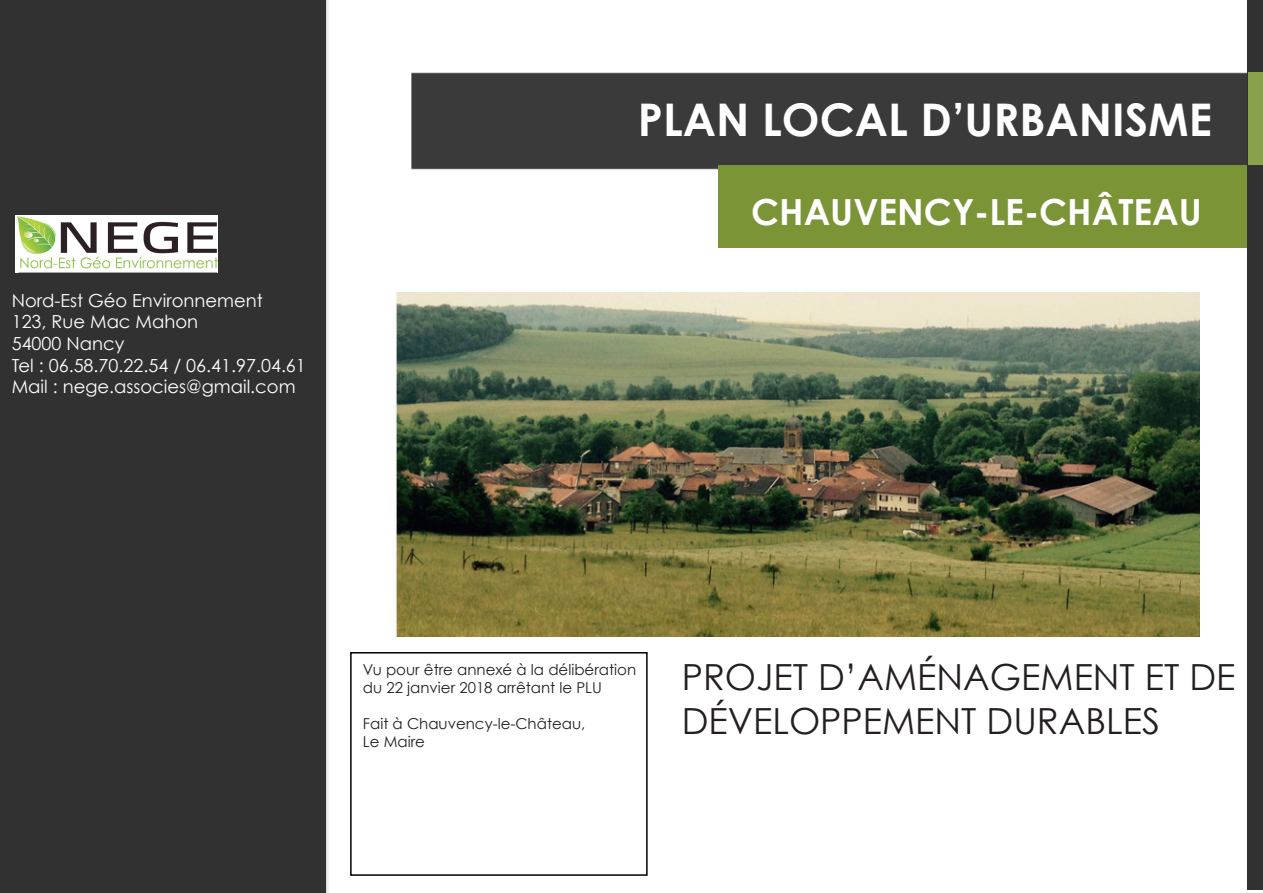
<style>
.page{position:relative;width:1263px;height:893px;background:#fff}
.page>*{position:absolute;margin:0;border:0;box-sizing:border-box;transform-origin:0 0}
.t1{font:700 45px "Century Gothic";color:#fff}
.t2{font:36px/43.2px "Century Gothic";color:#231f20}
.t3{font:700 36px "Century Gothic";color:#fff}
.t4{font:18px "Century Gothic";color:#fff}
.t5{font:15px/18px "Century Gothic";color:#231f20}
</style>
<div class="page">
<div style="left:0;top:0;width:326px;height:893px;background:#313131"></div>
<img style="left:15px;top:215px;width:203px;height:57px">
<div style="left:411px;top:72px;width:836px;height:99px;background:#3a3a3a"></div>
<div style="left:1247px;top:0;width:16px;height:889px;background:#313131"></div>
<div style="left:1248px;top:73px;width:15px;height:92px;background:#89a14b"></div>
<img style="left:396px;top:292px;width:803px;height:344px">
<div style="left:719px;top:166px;width:528px;height:82px;background:#7b9436"></div>
<div style="left:350px;top:652px;width:298px;height:224px;border:2px solid #000"></div>
<p class="t4" style="left:12px;top:289px;width:253px">Nord-Est Géo Environnement</p>
<p class="t4" style="left:12px;top:311px;width:188px">123, Rue Mac Mahon</p>
<p class="t4" style="left:12px;top:332px;width:114px">54000 Nancy</p>
<p class="t4" style="left:12px;top:354px;width:296px">Tel : 06.58.70.22.54 / 06.41.97.04.61</p>
<p class="t4" style="left:12px;top:376px;width:285px">Mail : nege.associes@gmail.com</p>
<p class="t1" style="left:638px;top:91px;width:576px">PLAN LOCAL D’URBANISME</p>
<p class="t3" style="left:751px;top:190px;width:452px">CHAUVENCY-LE-CHÂTEAU</p>
<p class="t5" style="left:363px;top:660px;width:275px">Vu pour être annexé à la délibération du 22 janvier 2018 arrêtant le PLU</p>
<p class="t5" style="left:363px;top:714px;width:224px">Fait à Chauvency-le-Château,</p>
<p class="t5" style="left:363px;top:732px;width:64px">Le Maire</p>
<p class="t2" style="left:682px;top:655px;width:555px">PROJET D’AMÉNAGEMENT ET DE<br>DÉVELOPPEMENT DURABLES</p>
</div>
